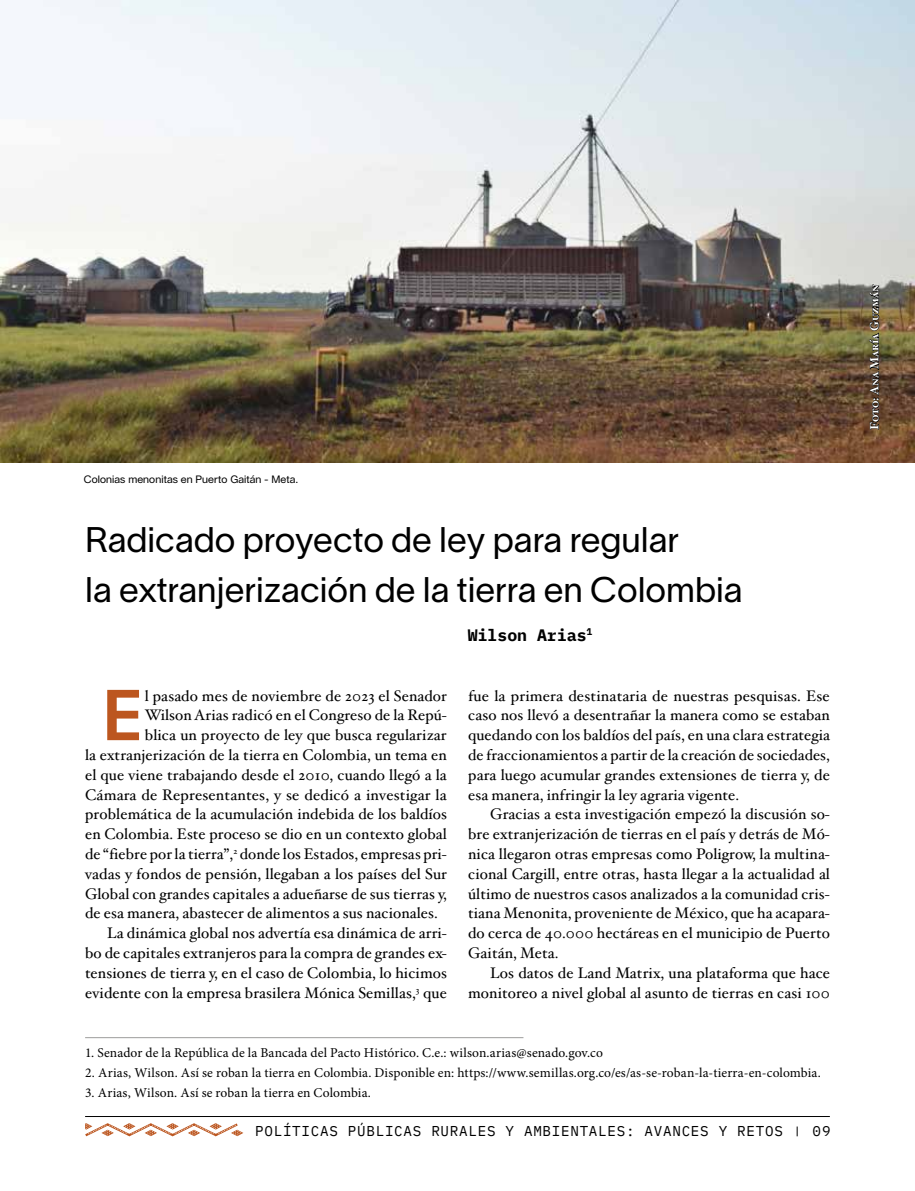
<style>
.page{position:relative;width:915px;height:1191px;background:#fff}
.page>*{position:absolute;margin:0;border:0;box-sizing:border-box;transform-origin:0 0}
.t1{font:600 72px "IBM Plex Mono";color:#bc561f}
.t2{font:34.95px/50.4px "Lausanne 300";color:#000}
.t3{font:700 16.5px "IBM Plex Mono";color:#000}
.t4{font:15.3px/19.8px "Hoefler Text";letter-spacing:.01em;color:#000;text-align:justify}
.t5{font:14.25px "IBM Plex Mono";letter-spacing:.05em;color:#000}
.t6{font:13.5px "Minion Pro";letter-spacing:.01em;color:#000}
.t7{font:12px "Hoefler Text Bold SC";color:#fff}
.t8{font:10.5px "Lausanne";letter-spacing:.005em;color:#000}
</style>
<div class="page">
<hr style="left:85px;top:1116px;width:744px;height:1px;background:#000">
<svg style="left:85px;top:1123px;width:158px;height:14px"></svg>
<hr style="left:85px;top:1037px;width:438px;height:1px;background:#9d9d9c">
<img style="left:0;top:0;width:914px;height:463px">
<svg style="left:869px;top:284px;width:9px;height:154px"></svg>
<p class="t8" style="left:84px;top:472px;width:215px">Colonias menonitas en Puerto Gaitán - Meta.</p>
<h2 class="t2" style="left:85px;top:513px;width:659px">Radicado proyecto de ley para regular<br>la extranjerización de la tierra en Colombia</h2>
<h1 class="t1" style="left:101px;top:658px;width:45px">E</h1>
<p class="t4" style="left:145px;top:686px;width:303px">l pasado mes de noviembre de 2023 el Senador</p>
<p class="t4" style="left:145px;top:706px;width:303px">Wilson Arias radicó en el Congreso de la Repú-</p>
<p class="t4" style="left:145px;top:725px;width:303px">blica un proyecto de ley que busca regularizar</p>
<p class="t4" style="left:85px;top:745px;width:363px">la extranjerización de la tierra en Colombia, un tema en</p>
<p class="t4" style="left:85px;top:765px;width:363px">el que viene trabajando desde el 2010, cuando llegó a la</p>
<p class="t4" style="left:85px;top:785px;width:363px">Cámara de Representantes, y se dedicó a investigar la</p>
<p class="t4" style="left:85px;top:805px;width:363px">problemática de la acumulación indebida de los baldíos</p>
<p class="t4" style="left:85px;top:824px;width:363px">en Colombia. Este proceso se dio en un contexto global</p>
<p class="t4" style="left:85px;top:844px;width:363px">de “fiebre por la tierra”,<sup>2</sup> donde los Estados, empresas pri-</p>
<p class="t4" style="left:85px;top:864px;width:363px">vadas y fondos de pensión, llegaban a los países del Sur</p>
<p class="t4" style="left:85px;top:884px;width:363px">Global con grandes capitales a adueñarse de sus tierras y,</p>
<p class="t4" style="left:85px;top:904px;width:354px">de esa manera, abastecer de alimentos a sus nacionales.</p>
<p class="t4" style="left:107px;top:923px;width:341px">La dinámica global nos advertía esa dinámica de arri-</p>
<p class="t4" style="left:85px;top:943px;width:363px">bo de capitales extranjeros para la compra de grandes ex-</p>
<p class="t4" style="left:85px;top:963px;width:363px">tensiones de tierra y, en el caso de Colombia, lo hicimos</p>
<p class="t4" style="left:85px;top:983px;width:363px">evidente con la empresa brasilera Mónica Semillas,<sup>3</sup> que</p>
<p class="t3" style="left:467px;top:621px;width:126px">Wilson Arias<sup>1</sup></p>
<p class="t4" style="left:468px;top:686px;width:363px">fue la primera destinataria de nuestras pesquisas. Ese caso nos llevó a desentrañar la manera como se estaban quedando con los baldíos del país, en una clara estrategia de fraccionamientos a partir de la creación de sociedades, para luego acumular grandes extensiones de tierra y, de esa manera, infringir la ley agraria vigente.</p>
<p class="t4" style="left:468px;top:805px;width:363px;text-indent:22px">Gracias a esta investigación empezó la discusión so&shy;bre extranjerización de tierras en el país y detrás de Mó&shy;nica llegaron otras empresas como Poligrow, la multina&shy;cional Cargill, entre otras, hasta llegar a la actualidad al último de nuestros casos analizados a la comunidad cris&shy;tiana Menonita, proveniente de México, que ha acapara&shy;do cerca de 40.000 hectáreas en el municipio de Puerto Gaitán, Meta.</p>
<p class="t4" style="left:468px;top:963px;width:363px;text-align:right">Los datos de Land Matrix, una plataforma que hace monitoreo a nivel global al asunto de tierras en casi 100</p>
<p class="t6" style="left:85px;top:1043px;width:519px">1. Senador de la República de la Bancada del Pacto Histórico. C.e.: wilson.arias@senado.gov.co</p>
<p class="t6" style="left:85px;top:1063px;width:737px">2. Arias, Wilson. Así se roban la tierra en Colombia. Disponible en: https://www.semillas.org.co/es/as-se-roban-la-tierra-en-colombia.</p>
<p class="t6" style="left:85px;top:1083px;width:287px">3. Arias, Wilson. Así se roban la tierra en Colombia.</p>
<p class="t5" style="left:255px;top:1120px;width:529px">POLÍTICAS PÚBLICAS RURALES Y AMBIENTALES: AVANCES Y RETOS</p>
<p class="t5" style="left:812px;top:1120px;width:20px">09</p>
<p class="t7" style="left:866px;top:430px;width:146px;rotate:-90deg">Foto: Ana María Guzmán</p>
</div>
